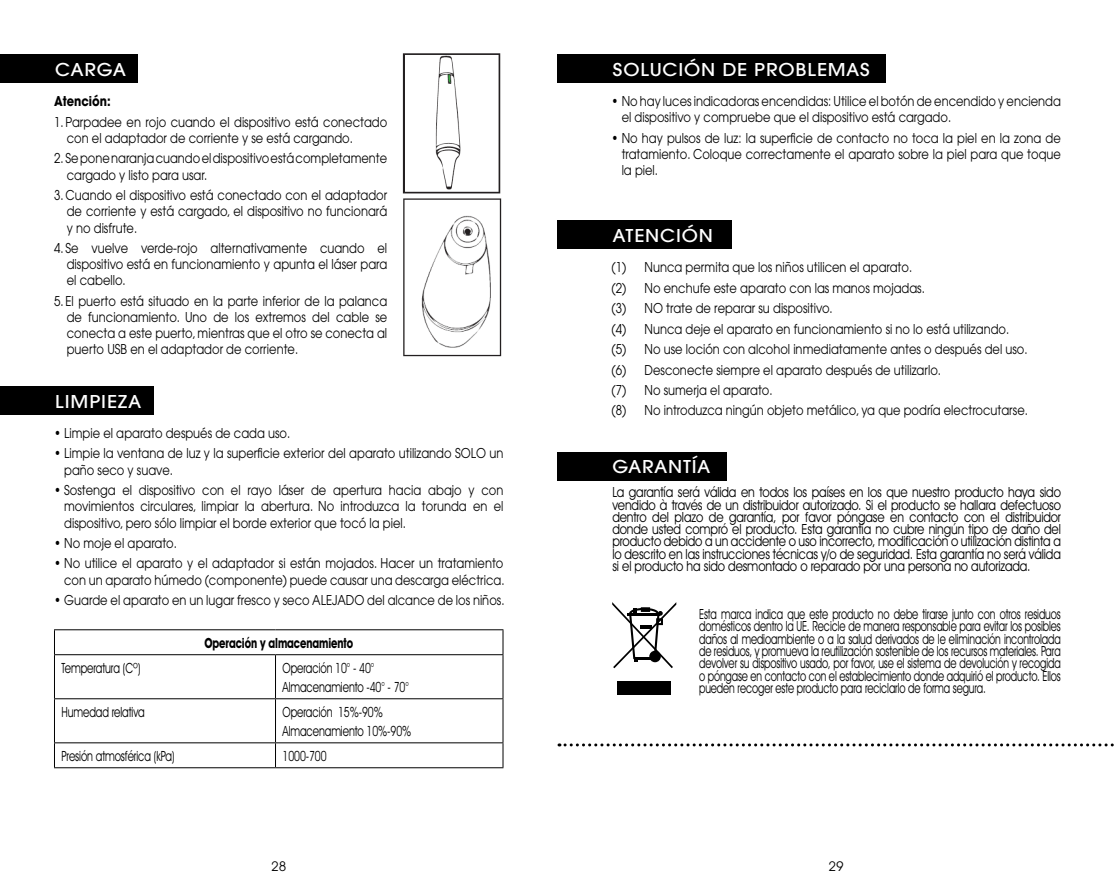
<style>
.page{position:relative;width:1115px;height:893px;background:#fff}
.page>*{position:absolute;margin:0;border:0;box-sizing:border-box;transform-origin:0 0}
.t1{font:500 19.5px "Avant Garde Gothic Itc T";letter-spacing:.04em;color:#fff;scale:1.09 1}
.t2{font:14.1px/12.3px "Avant Garde IT Cby BT";letter-spacing:-.01em;color:#000;text-align:justify;scale:.85 1}
.t3{font:14.1px/12.3px "Avant Garde IT Cby BT";letter-spacing:-.01em;color:#000;text-align:justify;scale:.72 1}
.t4{font:14.1px/19.2px "Avant Garde IT Cby BT";letter-spacing:-.01em;color:#000;scale:.74 1}
.t5{font:700 14.1px "Avant Garde IT Cby BT";letter-spacing:-.01em;color:#000;scale:.74 1}
.t6{font:13.5px/16.2px "Avant Garde";color:#000;scale:.85 1}
.t7{font:700 13.5px "Avant Garde";color:#000;scale:.85 1}
.t8{font:13.5px "Avant Garde IT Cby BT";color:#000}
</style>
<div class="page">
<div style="left:0;top:54px;width:137px;height:29px;background:#000"></div>
<div style="left:557px;top:54px;width:328px;height:29px;background:#000"></div>
<div style="left:557px;top:220px;width:175px;height:29px;background:#000"></div>
<div style="left:0;top:386px;width:154px;height:29px;background:#000"></div>
<hr style="left:54px;top:629px;width:221px;height:1px;background:#000">
<svg style="left:54px;top:630px;width:1px;height:24px"></svg>
<hr style="left:275px;top:629px;width:228px;height:1px;background:#000">
<svg style="left:502px;top:630px;width:1px;height:24px"></svg>
<hr style="left:54px;top:654px;width:221px;height:1px;background:#000">
<hr style="left:54px;top:655px;width:1px;height:43px;background:#000">
<hr style="left:275px;top:654px;width:228px;height:1px;background:#000">
<hr style="left:275px;top:655px;width:1px;height:43px;background:#000">
<hr style="left:502px;top:655px;width:1px;height:43px;background:#000">
<hr style="left:54px;top:698px;width:221px;height:1px;background:#000">
<hr style="left:54px;top:699px;width:1px;height:43px;background:#000">
<hr style="left:275px;top:698px;width:228px;height:1px;background:#000">
<hr style="left:275px;top:699px;width:1px;height:43px;background:#000">
<hr style="left:502px;top:699px;width:1px;height:43px;background:#000">
<hr style="left:54px;top:742px;width:221px;height:1px;background:#000">
<svg style="left:54px;top:743px;width:1px;height:24px"></svg>
<hr style="left:275px;top:742px;width:228px;height:1px;background:#000">
<svg style="left:275px;top:743px;width:1px;height:24px"></svg>
<svg style="left:502px;top:743px;width:1px;height:24px"></svg>
<hr style="left:54px;top:767px;width:221px;height:1px;background:#000">
<hr style="left:275px;top:767px;width:228px;height:1px;background:#000">
<svg style="left:559px;top:743px;width:555px;height:3px"></svg>
<div style="left:557px;top:452px;width:169px;height:28px;background:#000"></div>
<svg style="left:612px;top:602px;width:64px;height:66px"></svg>
<div style="left:617px;top:681px;width:53px;height:14px;background:#000"></div>
<img style="left:402px;top:53px;width:99px;height:141px">
<img style="left:403px;top:198px;width:99px;height:159px">
<h1 class="t1" style="left:55px;top:58px;width:66px">CARGA</h1>
<h1 class="t1" style="left:612px;top:58px;width:237px">SOLUCIÓN DE PROBLEMAS</h1>
<p class="t7" style="left:54px;top:93px;width:68px">Atención:</p>
<p class="t6" style="left:67px;top:114px;width:378px;text-indent:-13px">1. Parpadee en rojo cuando el dispositivo está conectado con el adaptador de corriente y se está cargando.</p>
<p class="t6" style="left:67px;top:150px;width:378px;text-indent:-13px">2. Se pone naranja cuando el dispositivo está completamente cargado y listo para usar.</p>
<p class="t6" style="left:67px;top:187px;width:378px;text-align:justify;text-indent:-13px">3. Cuando el dispositivo está conectado con el adaptador de corriente y está cargado, el dispositivo no funcionará y no disfrute.</p>
<p class="t6" style="left:67px;top:240px;width:378px;text-align:justify;text-indent:-13px">4. Se vuelve verde-rojo alternativamente cuando el dispositivo está en funcionamiento y apunta el láser para el cabello.</p>
<p class="t6" style="left:67px;top:293px;width:378px;text-align:justify;text-indent:-13px">5. El puerto está situado en la parte inferior de la palanca de funcionamiento. Uno de los extremos del cable se conecta a este puerto, mientras que el otro se conecta al puerto USB en el adaptador de corriente.</p>
<h1 class="t1" style="left:55px;top:390px;width:80px">LIMPIEZA</h1>
<p class="t6" style="left:54px;top:425px;width:279px">• Limpie el aparato después de cada uso.</p>
<p class="t6" style="left:64px;top:445px;width:518px;text-indent:-10px">• Limpie la ventana de luz y la superficie exterior del aparato utilizando SOLO un paño seco y suave.</p>
<p class="t6" style="left:64px;top:482px;width:518px;text-align:justify;text-indent:-10px">• Sostenga el dispositivo con el rayo láser de apertura hacia abajo y con movimientos circulares, limpiar la abertura. No introduzca la torunda en el dispositivo, pero sólo limpiar el borde exterior que tocó la piel.</p>
<p class="t6" style="left:54px;top:535px;width:146px">• No moje el aparato.</p>
<p class="t6" style="left:54px;top:555px;width:531px;text-align:right">• No utilice el aparato y el adaptador si están mojados. Hacer un tratamiento con un aparato húmedo (componente) puede causar una descarga eléctrica.</p>
<p class="t6" style="left:54px;top:592px;width:531px">• Guarde el aparato en un lugar fresco y seco ALEJADO del alcance de los niños.</p>
<p class="t5" style="left:204px;top:634px;width:202px">Operación y almacenamiento</p>
<p class="t4" style="left:62px;top:658px;width:108px">Temperatura (Cº)</p>
<p class="t4" style="left:282px;top:658px;width:172px">Operación 10° - 40°<br>Almacenamiento -40° - 70°</p>
<p class="t4" style="left:62px;top:702px;width:114px">Humedad relativa</p>
<p class="t4" style="left:282px;top:702px;width:175px">Operación 15%-90%<br>Almacenamiento 10%-90%</p>
<p class="t4" style="left:62px;top:746px;width:154px">Presión atmosférica (kPa)</p>
<p class="t4" style="left:282px;top:746px;width:61px">1000-700</p>
<p class="t6" style="left:621px;top:93px;width:518px;text-indent:-10px">• No hay luces indicadoras encendidas: Utilice el botón de encendido y encienda el dispositivo y compruebe que el dispositivo está cargado.</p>
<p class="t6" style="left:621px;top:130px;width:518px;text-align:justify;text-indent:-10px">• No hay pulsos de luz: la superficie de contacto no toca la piel en la zona de tratamiento. Coloque correctamente el aparato sobre la piel para que toque la piel.</p>
<h1 class="t1" style="left:612px;top:224px;width:93px">ATENCIÓN</h1>
<p class="t6" style="left:611px;top:257px;width:491px;line-height:20.4px">(1) Nunca permita que los niños utilicen el aparato.<br>(2) No enchufe este aparato con las manos mojadas.<br>(3) NO trate de reparar su dispositivo.<br>(4) Nunca deje el aparato en funcionamiento si no lo está utilizando.<br>(5) No use loción con alcohol inmediatamente antes o después del uso. (6) Desconecte siempre el aparato después de utilizarlo.<br>(7) No sumerja el aparato.<br>(8) No introduzca ningún objeto metálico, ya que podría electrocutarse.</p>
<h1 class="t1" style="left:612px;top:456px;width:91px">GARANTÍA</h1>
<p class="t2" style="left:612px;top:486px;width:529px">La garantía será válida en todos los países en los que nuestro producto haya sido vendido à través de un distribuidor autorizado. Si el producto se hallara defectuoso dentro del plazo de garantía, por favor póngase en contacto con el distribuidor donde usted compró el producto. Esta garantía no cubre ningún tipo de daño del producto debido a un accidente o uso incorrecto, modificación o utilización distinta a lo descrito en las instrucciones técnicas y/o de seguridad. Esta garantía no será válida si el producto ha sido desmontado o reparado por una persona no autorizada.</p>
<p class="t3" style="left:698px;top:608px;width:503px">Esta marca indica que este producto no debe tirarse junto con otros residuos domésticos dentro la UE. Recicle de manera responsable para evitar los posibles daños al medioambiente o a la salud derivados de le eliminación incontrolada de residuos, y promueva la reutilización sostenible de los recursos materiales. Para devolver su dispositivo usado, por favor, use el sistema de devolución y recogida o póngase en contacto con el establecimiento donde adquirió el producto. Ellos pueden recoger este producto para reciclarlo de forma segura.</p>
<p class="t8" style="left:271px;top:858px;width:17px">28</p>
<p class="t8" style="left:828px;top:858px;width:17px">29</p>
</div>
